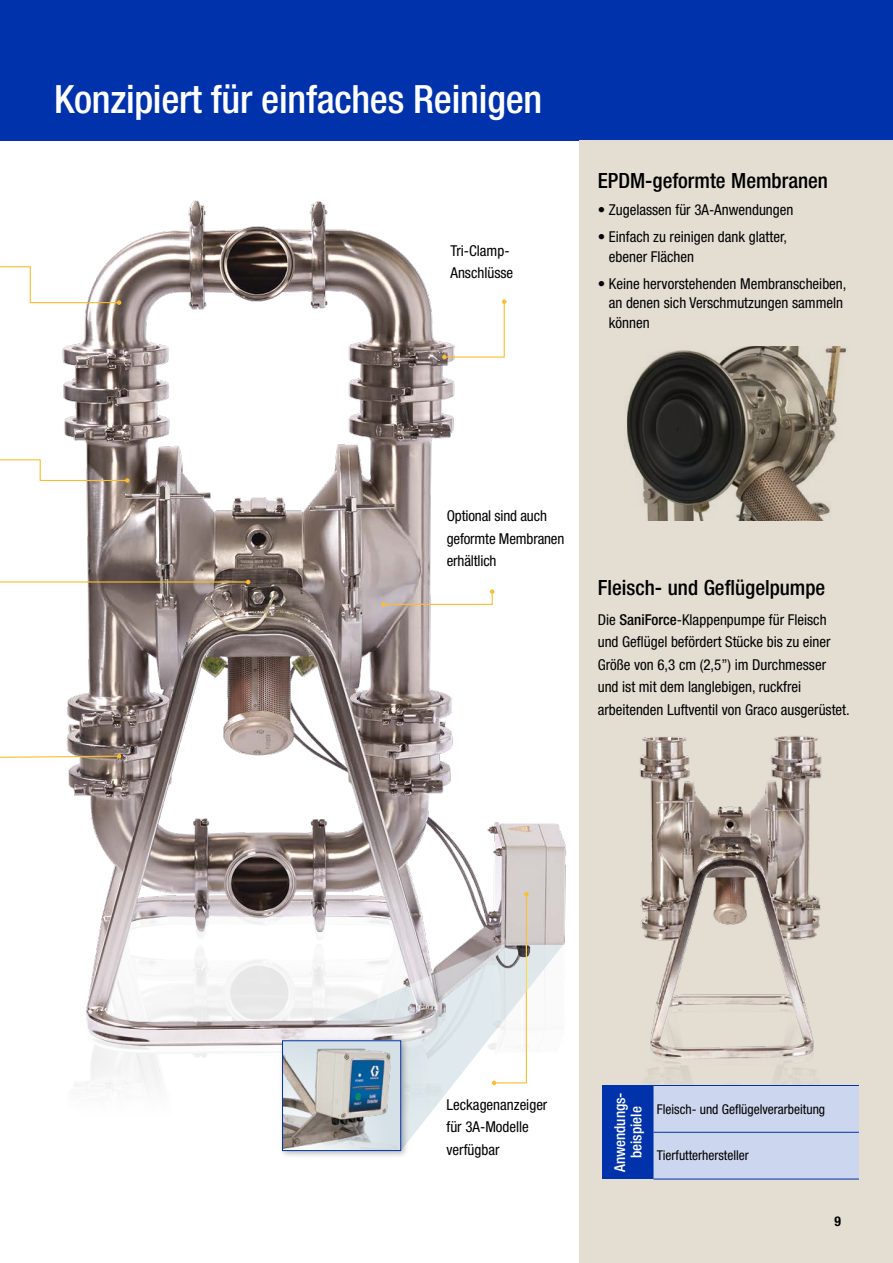
<style>
.page{position:relative;width:893px;height:1263px;background:#fff}
.page>*{position:absolute;margin:0;border:0;box-sizing:border-box;transform-origin:0 0}
.t1{font:500 condensed 39px "Helvetica Neue LT Std";letter-spacing:-.005em;color:#fff}
.t2{font:500 condensed 21px "Helvetica Neue LT Std";color:#000}
.t3{font:condensed 15px/22.5px "Helvetica Neue LT Std";color:#000}
.t4{font:500 condensed 15px/16.5px "Helvetica Neue LT Std";color:#fff;text-align:center}
.t5{font:condensed 13.5px "Helvetica Neue LT Std";color:#000}
.t6{font:700 condensed 13.5px "Helvetica Neue LT Std";color:#000}
.s1{font-weight:500}
</style>
<div class="page">
<div style="left:0;top:0;width:893px;height:140px;background:#0033ab"></div>
<div style="left:580px;top:140px;width:313px;height:1123px;background:#e3ddd2"></div>
<img style="left:640px;top:736px;width:182px;height:344px">
<img style="left:43px;top:200px;width:523px;height:889px">
<svg style="left:0;top:459px;width:130px;height:24px"></svg>
<svg style="left:0;top:266px;width:121px;height:39px"></svg>
<svg style="left:381px;top:589px;width:113px;height:18px"></svg>
<svg style="left:0;top:754px;width:121px;height:5px"></svg>
<svg style="left:442px;top:299px;width:64px;height:60px"></svg>
<svg style="left:492px;top:892px;width:37px;height:53px;background:#c7beb8"></svg>
<svg style="left:282px;top:945px;width:281px;height:195px"></svg>
<div style="left:278px;top:1036px;width:131px;height:123px;background:#000;opacity:.3"></div>
<img style="left:284px;top:1042px;width:115px;height:107px">
<div style="left:282px;top:1040px;width:119px;height:111px;border:1px solid #0033ab"></div>
<img style="left:627px;top:346px;width:219px;height:174px">
<hr style="left:0;top:581px;width:248px;height:1px;background:#fcbd30">
<svg style="left:246px;top:580px;width:4px;height:4px"></svg>
<div style="left:602px;top:1085px;width:51px;height:94px;background:#0033ab"></div>
<div style="left:653px;top:1086px;width:206px;height:93px;background:#ccd6ee"></div>
<hr style="left:653px;top:1132px;width:206px;height:1px;background:#0033ab">
<hr style="left:653px;top:1179px;width:206px;height:1px;background:#0033ab">
<hr style="left:653px;top:1085px;width:206px;height:1px;background:#0033ab">
<h1 class="t1" style="left:54px;top:76px;width:490px">Konzipiert für einfaches Reinigen</h1>
<p class="t3" style="left:450px;top:239px;width:64px">Tri-Clamp-<br>Anschlüsse</p>
<h2 class="t2" style="left:598px;top:168px;width:232px">EPDM-geformte Membranen</h2>
<p class="t3" style="left:598px;top:198px;width:197px">• Zugelassen für 3A-Anwendungen</p>
<p class="t3" style="left:609px;top:227px;width:180px;line-height:19.5px;text-indent:-11px">• Einfach zu reinigen dank glatter, ebener Flächen</p>
<p class="t3" style="left:609px;top:274px;width:239px;line-height:19.5px;text-indent:-11px">• Keine hervorstehenden Membranscheiben, an denen sich Verschmutzungen sammeln können</p>
<p class="t3" style="left:447px;top:505px;width:119px">Optional sind auch geformte Membranen erhältlich</p>
<h2 class="t2" style="left:598px;top:575px;width:229px">Fleisch- und Geflügelpumpe</h2>
<p class="t3" style="left:598px;top:608px;width:254px">Die <span class="s1">SaniForce</span>-Klappenpumpe für Fleisch und Geflügel befördert Stücke bis zu einer Größe von 6,3 cm (2,5”) im Durchmesser und ist mit dem langlebigen, ruckfrei arbeitenden Luftventil von Graco ausgerüstet.</p>
<p class="t3" style="left:446px;top:1093px;width:102px">Leckagenanzeiger für 3A-Modelle verfügbar</p>
<p class="t4" style="left:611px;top:1172px;width:81px;rotate:-90deg">Anwendungs&shy;beispiele</p>
<p class="t5" style="left:657px;top:1101px;width:170px">Fleisch- und Geflügelverarbeitung</p>
<p class="t5" style="left:657px;top:1148px;width:94px">Tierfutterhersteller</p>
<p class="t6" style="left:834px;top:1213px;width:8px">9</p>
</div>
